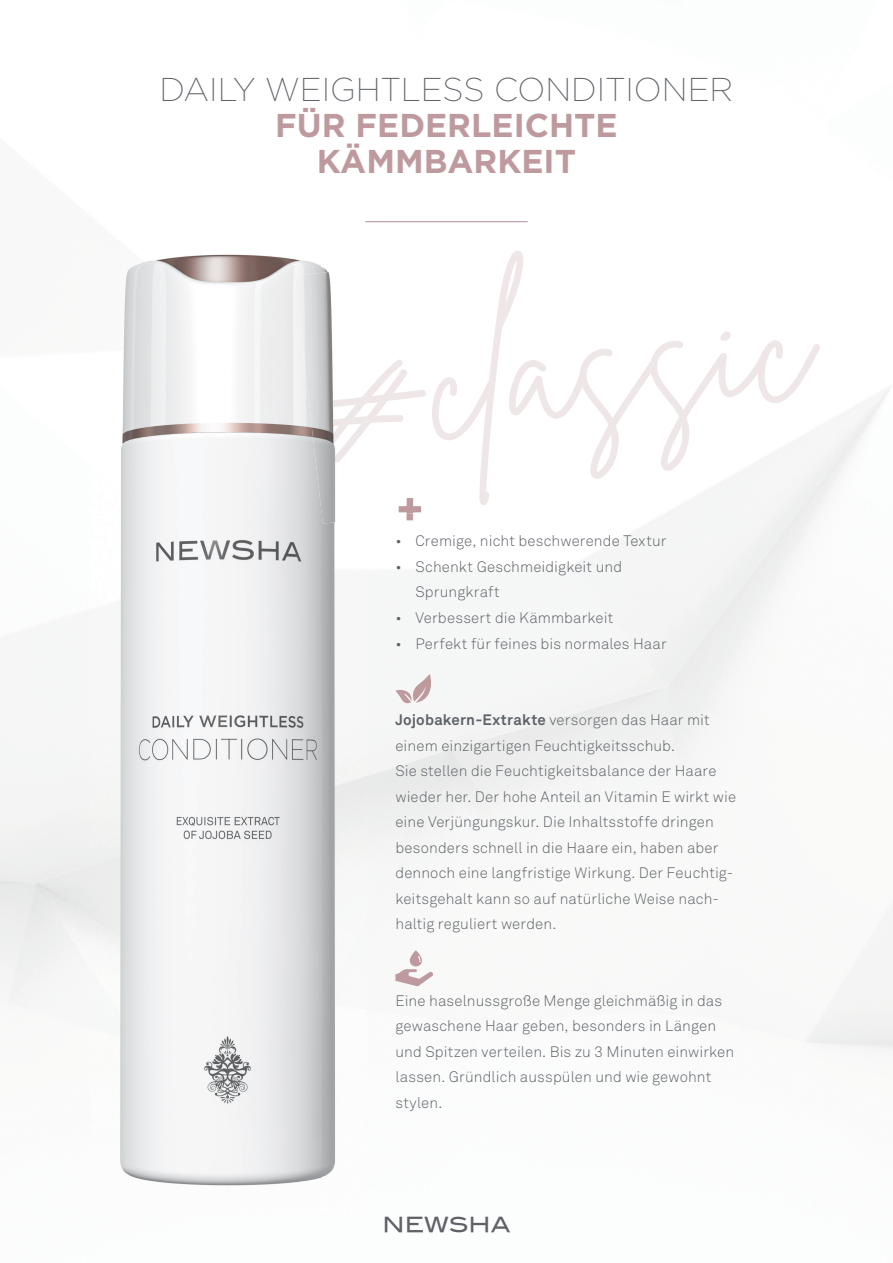
<style>
.page{position:relative;width:893px;height:1263px;background:#fff}
.page>*{position:absolute;margin:0;border:0;box-sizing:border-box;transform-origin:0 0}
.t1{font:700 45.15px "Gotham";color:#be9a9e}
.t2{font:200 33px "Gotham";color:#5f6369}
.t3{font:700 33px/36px "Gotham";color:#be9a9e;text-align:center}
.t4{font:20.85px "Blair Md ITCTT Medium";color:#5f6369}
.t5{font:300 15px/25.5px "Akkurat Std";letter-spacing:.01em;color:#5f6369}
.s1{font-weight:700}
</style>
<div class="page">
<svg style="left:395px;top:674px;width:39px;height:30px"></svg>
<svg style="left:395px;top:950px;width:38px;height:36px"></svg>
<img style="left:367px;top:222px;width:466px;height:297px">
<svg style="left:399px;top:498px;width:22px;height:17px"></svg>
<img style="left:91px;top:253px;width:230px;height:960px">
<img style="left:321px;top:524px;width:46px;height:678px">
<img style="left:295px;top:268px;width:72px;height:256px">
<hr style="left:365px;top:221px;width:163px;height:1px;background:#be9a9e">
<h2 class="t2" style="left:159px;top:71px;width:575px">DAILY WEIGHTLESS CONDITIONER</h2>
<h2 class="t3" style="left:275px;top:107px;width:344px">FÜR FEDERLEICHTE<br>KÄMMBARKEIT</h2>
<h1 class="t1" style="left:395px;top:479px;width:30px">+</h1>
<p class="t5" style="left:395px;top:528px;width:273px">• Cremige, nicht beschwerende Textur</p>
<p class="t5" style="left:415px;top:554px;width:208px;text-indent:-20px">• Schenkt Geschmeidigkeit und<br>Sprungkraft</p>
<p class="t5" style="left:395px;top:605px;width:219px">• Verbessert die Kämmbarkeit</p>
<p class="t5" style="left:395px;top:630px;width:273px">• Perfekt für feines bis normales Haar</p>
<p class="t5" style="left:395px;top:707px;width:342px"><span class="s1">Jojobakern-Extrakte</span> versorgen das Haar mit einem einzigartigen Feuchtigkeitsschub.<br>Sie stellen die Feuchtigkeitsbalance der Haare wieder her. Der hohe Anteil an Vitamin E wirkt wie eine Verjüngungskur. Die Inhaltsstoffe dringen besonders schnell in die Haare ein, haben aber dennoch eine langfristige Wirkung. Der Feuchtig&shy;keitsgehalt kann so auf natürliche Weise nach&shy;haltig reguliert werden.</p>
<p class="t5" style="left:395px;top:987px;width:340px">Eine haselnussgroße Menge gleichmäßig in das gewaschene Haar geben, besonders in Längen und Spitzen verteilen. Bis zu 3 Minuten einwirken lassen. Gründlich ausspülen und wie gewohnt stylen.</p>
<h3 class="t4" style="left:383px;top:1207px;width:129px">NEWSHA</h3>
</div>
